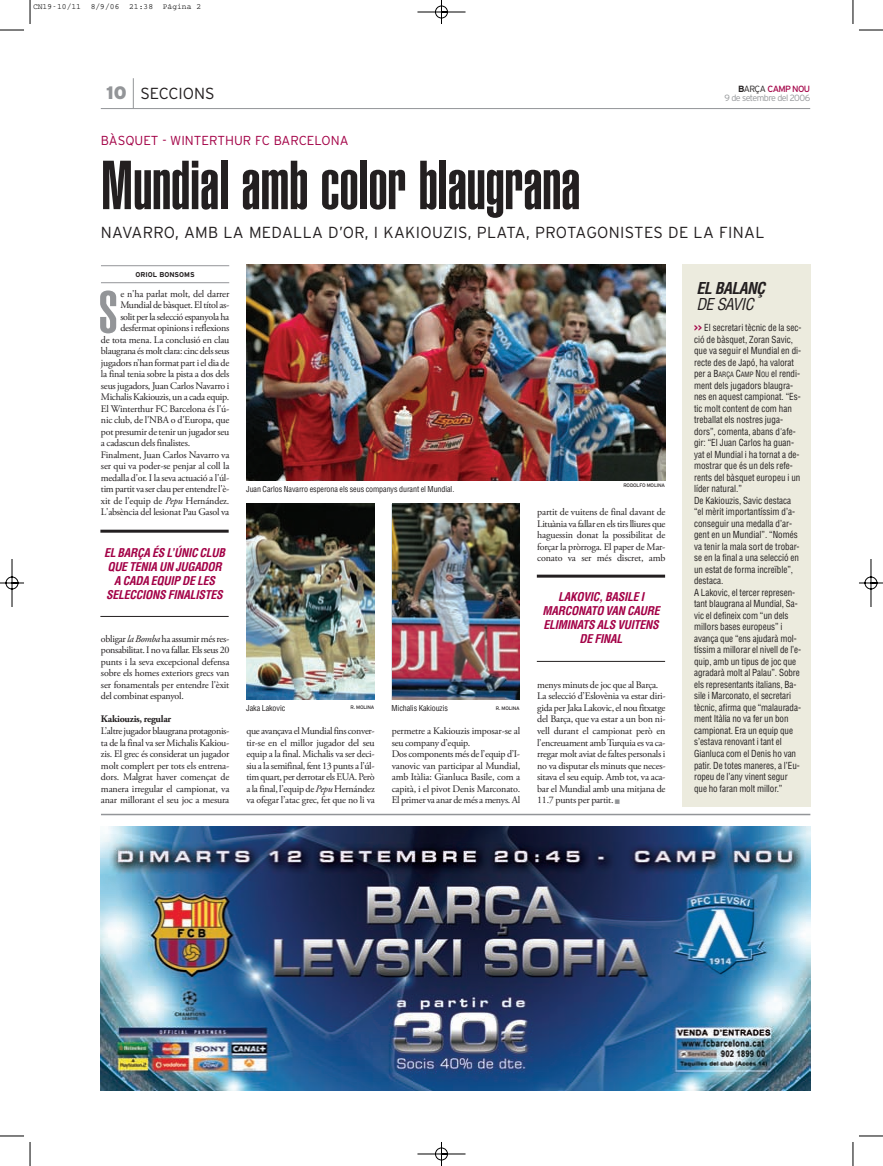
<style>
.page{position:relative;width:883px;height:1166px;background:#fff}
.page>*{position:absolute;margin:0;border:0;box-sizing:border-box;transform-origin:0 0}
.t1{font:68px "Helvetica LT Std Ultra Comp";color:#231f20}
.t2{font:58px "Helvetica LT Std Ultra Comp";color:#939598}
.t3{font:300 16px "Interstate";letter-spacing:.02em;color:#231f20}
.t4{font:300 16px "Interstate";color:#231f20}
.t5{font:italic 700 condensed 16px "Helvetica LT Std";letter-spacing:-.04em;color:#231f20}
.t6{font:italic condensed 16px "Helvetica LT Std";letter-spacing:-.04em;color:#231f20}
.t7{font:300 13px "Interstate";color:#a30146}
.t8{font:italic 700 condensed 11.8px/14px "Helvetica LT Std";letter-spacing:-.02em;color:#a30146;text-align:center}
.t9{font:10px/11.5px "Adobe Garamond Pro";letter-spacing:-.025em;color:#231f20;text-align:justify}
.t10{font:700 10px "Adobe Garamond Pro";letter-spacing:-.025em;color:#231f20}
.t11{font:condensed 9.5px/11.5px "Helvetica LT Std";color:#231f20;scale:.95 1}
.t12{font:300 9px/9px "Interstate";letter-spacing:-.065em;color:#939598;text-align:right}
.t13{font:condensed 8px "Helvetica LT Std";letter-spacing:-.01em;color:#231f20}
.t14{font:8px "Courier";color:#000}
.t15{font:700 7px "Interstate";color:#231f20}
.t16{font:5px "Interstate";letter-spacing:-.035em;color:#231f20}
.s1{font-weight:900;font-size:18px;color:#939598}
.s2{font-weight:700;color:#231f20}
.s3{color:#231f20}
.s4{font-weight:400;color:#a30146}
.s5{font-style:italic}
.s6{font-family:"Interstate";font-weight:700;font-stretch:normal;font-size:9.4px;color:#a30146}
.s7{font-size:7.1px}
</style>
<div class="page">
<img style="left:0;top:0;width:882px;height:1166px">
<svg style="left:615px;top:799px;width:4px;height:5px"></svg>
<p class="t14" style="left:33px;top:4px;width:170px">CN19-10/11 8/9/06 21:38 Página 2</p>
<h3 class="t4" style="left:106px;top:84px;width:110px"><span class="s1">10</span> SECCIONS</h3>
<p class="t12" style="left:724px;top:84px;width:87px"><span class="s2">B</span><span class="s3">ARÇA</span> <span class="s4">CAMP NOU<br></span>9 de setembre del 2006</p>
<h3 class="t7" style="left:101px;top:133px;width:249px">BÀSQUET - WINTERTHUR FC BARCELONA</h3>
<h1 class="t1" style="left:101px;top:161px;width:481px">Mundial amb color blaugrana</h1>
<h3 class="t3" style="left:101px;top:223px;width:664px">NAVARRO, AMB LA MEDALLA D’OR, I KAKIOUZIS, PLATA, PROTAGONISTES DE LA FINAL</h3>
<p class="t15" style="left:135px;top:271px;width:61px">ORIOL BONSOMS</p>
<p class="t9" style="left:120px;top:289px;width:110px">e n'ha parlat molt, del darrer</p>
<p class="t9" style="left:120px;top:300px;width:110px">Mundial de bàsquet. El títol as-</p>
<p class="t9" style="left:120px;top:312px;width:110px">solit per la selecció espanyola ha</p>
<p class="t9" style="left:120px;top:323px;width:110px">desfermat opinions i reflexions</p>
<p class="t9" style="left:101px;top:335px;width:130px">de tota mena. La conclusió en clau</p>
<p class="t9" style="left:101px;top:346px;width:130px">blaugrana és molt clara: cinc dels seus</p>
<p class="t9" style="left:101px;top:358px;width:130px">jugadors n’han format part i el dia de</p>
<p class="t9" style="left:101px;top:369px;width:130px">la final tenia sobre la pista a dos dels</p>
<p class="t9" style="left:101px;top:381px;width:130px">seus jugadors, Juan Carlos Navarro i</p>
<p class="t9" style="left:101px;top:392px;width:130px">Michalis Kakiouzis, un a cada equip.</p>
<p class="t9" style="left:101px;top:404px;width:130px">El Winterthur FC Barcelona és l'ú-</p>
<p class="t9" style="left:101px;top:415px;width:130px">nic club, de l'NBA o d'Europa, que</p>
<p class="t9" style="left:101px;top:427px;width:130px">pot presumir de tenir un jugador seu</p>
<p class="t9" style="left:101px;top:438px;width:91px">a cadascun dels finalistes.</p>
<p class="t9" style="left:101px;top:450px;width:130px">Finalment, Juan Carlos Navarro va</p>
<p class="t9" style="left:101px;top:461px;width:130px">ser qui va poder-se penjar al coll la</p>
<p class="t9" style="left:101px;top:473px;width:130px">medalla d'or. I la seva actuació a l'úl-</p>
<p class="t9" style="left:101px;top:484px;width:130px">tim partit va ser clau per entendre l'è-</p>
<p class="t9" style="left:101px;top:496px;width:130px">xit de l'equip de <span class="s5">Pepu</span> Hernández.</p>
<p class="t9" style="left:101px;top:507px;width:130px">L'absència del lesionat Pau Gasol va</p>
<h2 class="t2" style="left:98px;top:291px;width:21px">S</h2>
<p class="t8" style="left:104px;top:546px;width:123px">EL BARÇA ÉS L’ÚNIC CLUB<br>QUE TENIA UN JUGADOR<br>A CADA EQUIP DE LES<br>SELECCIONS FINALISTES</p>
<p class="t13" style="left:246px;top:486px;width:209px">Juan Carlos Navarro esperona els seus companys durant el Mundial.</p>
<p class="t9" style="left:101px;top:634px;width:130px">obligar <span class="s5">la Bomba</span> ha assumir més res&shy;ponsabilitat. I no va fallar. Els seus 20 punts i la seva excepcional defensa sobre els homes exteriors grecs van ser fonamentals per entendre l'èxit del combinat espanyol.</p>
<p class="t10" style="left:101px;top:715px;width:72px">Kakiouzis, regular</p>
<p class="t9" style="left:101px;top:726px;width:130px">L’altre jugador blaugrana protagonis&shy;ta de la final va ser Michalis Kakiou&shy;zis. El grec és considerat un jugador molt complert per tots els entrena&shy;dors. Malgrat haver començat de manera irregular el campionat, va anar millorant el seu joc a mesura</p>
<p class="t9" style="left:246px;top:726px;width:130px">que avançava el Mundial fins conver&shy;tir-se en el millor jugador del seu equip a la final. Michalis va ser deci&shy;siu a la semifinal, fent 13 punts a l’úl&shy;tim quart, per derrotar els EUA. Però a la final, l’equip de <span class="s5">Pepu</span> Hernández va ofegar l’atac grec, fet que no li va</p>
<p class="t9" style="left:391px;top:726px;width:130px;text-align:left">permetre a Kakiouzis imposar-se al seu company d’equip.<br>Dos components més de l’equip d’I&shy;vanovic van participar al Mundial, amb Itàlia: Gianluca Basile, com a capità, i el pivot Denis Marconato.<br>El primer va anar de més a menys. Al</p>
<p class="t13" style="left:246px;top:705px;width:40px">Jaka Lakovic</p>
<p class="t13" style="left:391px;top:705px;width:58px">Michalis Kakiouzis</p>
<p class="t16" style="left:495px;top:705px;width:25px">R. MOLINA</p>
<p class="t16" style="left:350px;top:704px;width:25px">R. MOLINA</p>
<p class="t16" style="left:623px;top:482px;width:43px">RODOLFO MOLINA</p>
<p class="t9" style="left:537px;top:507px;width:130px">partit de vuitens de final davant de Lituània va fallar en els tirs lliures que haguessin donat la possibilitat de forçar la pròrroga. El paper de Mar&shy;conato va ser més discret, amb</p>
<p class="t8" style="left:542px;top:591px;width:118px">LAKOVIC, BASILE I<br>MARCONATO VAN CAURE<br>ELIMINATS ALS VUITENS<br>DE FINAL</p>
<p class="t9" style="left:537px;top:680px;width:130px;text-align:left">menys minuts de joc que al Barça.<br>La selecció d’Eslovènia va estar diri&shy;gida per Jaka Lakovic, el nou fitxatge del Barça, que va estar a un bon ni&shy;vell durant el campionat però en l’encreuament amb Turquia es va ca&shy;rregar molt aviat de faltes personals i no va disputar els minuts que neces&shy;sitava el seu equip. Amb tot, va aca&shy;bar el Mundial amb una mitjana de 11.7 punts per partit.</p>
<h3 class="t5" style="left:696px;top:282px;width:70px">EL BALANÇ</h3>
<h3 class="t6" style="left:696px;top:298px;width:59px">DE SAVIC</h3>
<p class="t11" style="left:693px;top:323px;width:115px"><span class="s6">&gt;&gt;</span> El secretari tècnic de la sec&shy;ció de bàsquet, Zoran Savic, que va seguir el Mundial en di&shy;recte des de Japó, ha valorat per a B<span class="s7">ARÇA</span> C<span class="s7">AMP</span> N<span class="s7">OU</span> el rendi&shy;ment dels jugadors blaugra&shy;nes en aquest campionat. “Es&shy;tic molt content de com han treballat els nostres juga&shy;dors”, comenta, abans d'afe&shy;gir: “El Juan Carlos ha guan&shy;yat el Mundial i ha tornat a de&shy;mostrar que és un dels refe&shy;rents del bàsquet europeu i un líder natural.”<br>De Kakiouzis, Savic destaca “el mèrit importantíssim d’a&shy;conseguir una medalla d’ar&shy;gent en un Mundial”. “Només va tenir la mala sort de trobar&shy;se en la final a una selecció en un estat de forma increïble”, destaca.<br>A Lakovic, el tercer represen&shy;tant blaugrana al Mundial, Sa&shy;vic el defineix com “un dels millors bases europeus” i avança que “ens ajudarà mol&shy;tíssim a millorar el nivell de l’e&shy;quip, amb un tipus de joc que agradarà molt al Palau”. Sobre els representants italians, Ba&shy;sile i Marconato, el secretari tècnic, afirma que “malaurada&shy;ment Itàlia no va fer un bon campionat. Era un equip que s’estava renovant i tant el<br>Gianluca com el Denis ho van patir. De totes maneres, a l’Eu&shy;ropeu de l’any vinent segur que ho faran molt millor.”</p>
</div>
